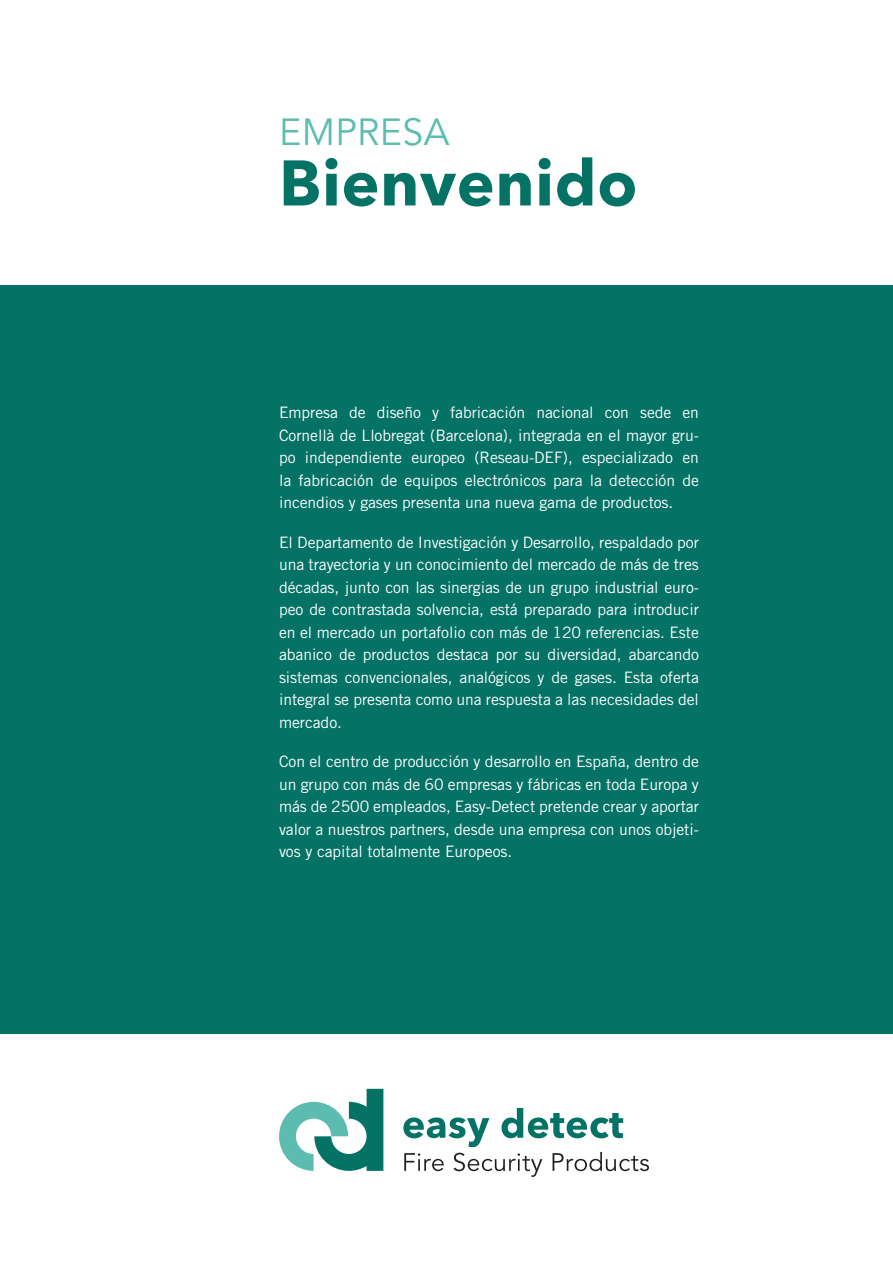
<style>
.page{position:relative;width:893px;height:1263px;background:#fff}
.page>*{position:absolute;margin:0;border:0;box-sizing:border-box;transform-origin:0 0}
.t1{font:700 63.6px "Avenir Next W1 G";letter-spacing:.01em;color:#057266}
.t2{font:37.5px "Avenir LT Pro";letter-spacing:.01em;color:#5cbcaf}
.t3{font:15.75px/22.5px "Trade Gothic";letter-spacing:-.005em;color:#fff;text-align:justify}
</style>
<div class="page">
<svg style="left:279px;top:1089px;width:104px;height:82px"></svg>
<svg style="left:403px;top:1108px;width:246px;height:69px"></svg>
<div style="left:0;top:285px;width:893px;height:748px;background:#057266"></div>
<p class="t2" style="left:279px;top:110px;width:172px">EMPRESA</p>
<p class="t1" style="left:279px;top:144px;width:360px">Bienvenido</p>
<p class="t3" style="left:279px;top:401px;width:421px">Empresa de diseño y fabricación nacional con sede en Cornellà de Llobregat (Barcelona), integrada en el mayor gru&shy;po independiente europeo (Reseau-DEF), especializado en la fabricación de equipos electrónicos para la detección de incendios y gases presenta una nueva gama de productos.</p>
<p class="t3" style="left:279px;top:530px;width:421px">El Departamento de Investigación y Desarrollo, respaldado por una trayectoria y un conocimiento del mercado de más de tres décadas, junto con las sinergias de un grupo industrial euro&shy;peo de contrastada solvencia, está preparado para introducir en el mercado un portafolio con más de 120 referencias. Este abanico de productos destaca por su diversidad, abarcando sistemas convencionales, analógicos y de gases. Esta oferta integral se presenta como una respuesta a las necesidades del mercado.</p>
<p class="t3" style="left:279px;top:750px;width:421px">Con el centro de producción y desarrollo en España, dentro de un grupo con más de 60 empresas y fábricas en toda Europa y más de 2500 empleados, Easy-Detect pretende crear y aportar valor a nuestros partners, desde una empresa con unos objeti&shy;vos y capital totalmente Europeos.</p>
</div>
